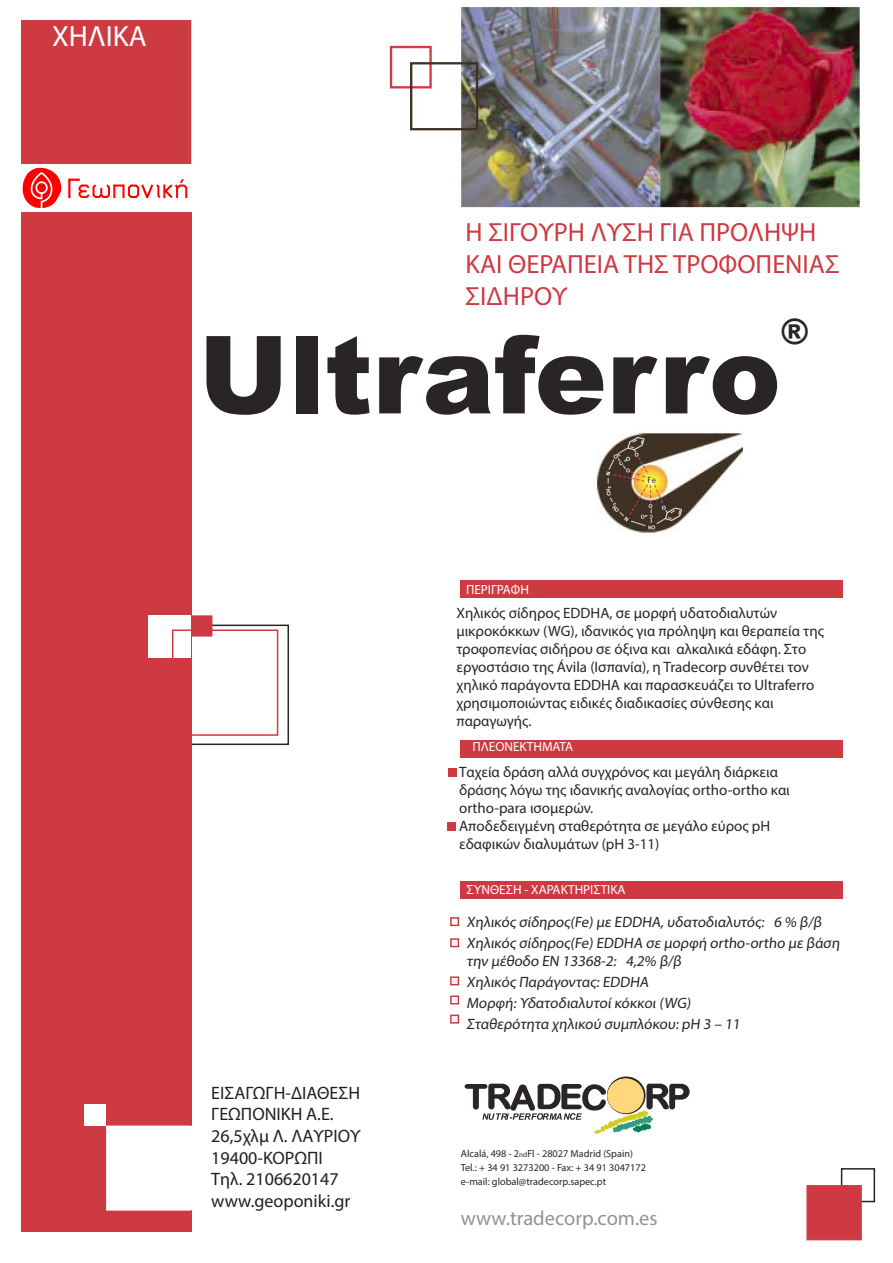
<style>
.page{position:relative;width:893px;height:1263px;background:#fff}
.page>*{position:absolute;margin:0;border:0;box-sizing:border-box;transform-origin:0 0}
.Paragraph_Style_1{font:900 108px "Arial";color:#292425}
.Paragraph_Style_1-2{font:900 34.95px "Arial";color:#292425}
.Paragraph_Style_1-3{font:29.25px "Myriad Pro";color:#fff}
.Paragraph_Style_1-4{font:26.4px/31.7px "Myriad Pro";color:#ce3a42}
.Paragraph_Style_1-5{font:20.55px "Myriad Pro";color:#929396}
.t1{font:18px/21.6px "Myriad Pro";color:#231f20}
.Paragraph_Style_2{font:15px/18px "Myriad Pro";color:#292425}
.Paragraph_Style_1-6{font:15px/18px "Myriad Pro";color:#292425}
.Paragraph_Style_1-7{font:13.2px "Myriad Pro";color:#fff}
.Paragraph_Style_3{font:10.2px "Myriad Pro";color:#292425}
.Paragraph_Style_4{font:10.2px "Myriad Pro";color:#292425}
.s1{font-size:7.35px}
</style>
<div class="page">
<div style="left:168px;top:625px;width:121px;height:120px;border:2px solid #292425"></div>
<div style="left:21px;top:211px;width:170px;height:1021px;background:#ce3a42"></div>
<div style="left:85px;top:1104px;width:21px;height:22px;background:#fff"></div>
<div style="left:149px;top:615px;width:42px;height:43px;background:#fff"></div>
<div style="left:191px;top:615px;width:21px;height:22px;background:#ce3a42;border:2px solid #ce3a42"></div>
<div style="left:107px;top:1126px;width:91px;height:84px;background:#fff"></div>
<div style="left:106px;top:1126px;width:85px;height:85px;border:2px solid #fff"></div>
<div style="left:172px;top:630px;width:106px;height:106px;border:2px solid #ce3a42"></div>
<div style="left:21px;top:20px;width:170px;height:170px;background:#ce3a42"></div>
<div style="left:840px;top:1168px;width:35px;height:34px;border:2px solid #292425"></div>
<div style="left:806px;top:1185px;width:55px;height:55px;background:#ce3a42;border:1px solid #ce3a42"></div>
<svg style="left:464px;top:1077px;width:225px;height:56px"></svg>
<div style="left:460px;top:581px;width:382px;height:17px;background:#ce3a42"></div>
<div style="left:460px;top:740px;width:382px;height:17px;background:#ce3a42"></div>
<div style="left:448px;top:768px;width:9px;height:9px;background:#ce3a42"></div>
<div style="left:447px;top:822px;width:9px;height:9px;background:#ce3a42"></div>
<div style="left:460px;top:881px;width:382px;height:17px;background:#ce3a42"></div>
<div style="left:450px;top:917px;width:9px;height:9px;border:2px solid #ce3a42"></div>
<div style="left:450px;top:938px;width:9px;height:9px;border:2px solid #ce3a42"></div>
<div style="left:450px;top:976px;width:9px;height:9px;border:2px solid #ce3a42"></div>
<div style="left:450px;top:996px;width:9px;height:9px;border:2px solid #ce3a42"></div>
<div style="left:450px;top:1015px;width:9px;height:9px;border:2px solid #ce3a42"></div>
<img style="left:389px;top:7px;width:471px;height:201px">
<img style="left:597px;top:433px;width:145px;height:100px">
<img style="left:21px;top:165px;width:170px;height:44px">
<p class="Paragraph_Style_1-3" style="left:52px;top:19px;width:96px">ΧΗΛΙΚΑ</p>
<p class="Paragraph_Style_1-4" style="left:465px;top:216px;width:375px">Η ΣΙΓΟΥΡΗ ΛΥΣΗ ΓΙΑ ΠΡΟΛΗΨΗ<br>ΚΑΙ ΘΕΡΑΠΕΙΑ ΤΗΣ ΤΡΟΦΟΠΕΝΙΑΣ<br>ΣΙΔΗΡΟΥ</p>
<p class="Paragraph_Style_1" style="left:198px;top:296px;width:584px">Ultraferro</p>
<p class="Paragraph_Style_1-2" style="left:781px;top:306px;width:29px">®</p>
<p class="Paragraph_Style_1-7" style="left:466px;top:581px;width:64px">ΠΕΡΙΓΡΑΦΗ</p>
<p class="Paragraph_Style_2" style="left:456px;top:604px;width:369px">Χηλικός σίδηρος EDDHA, σε μορφή υδατοδιαλυτών μικροκόκκων (WG), ιδανικός για πρόληψη και θεραπεία της τροφοπενίας σιδήρου σε όξινα και αλκαλικά εδάφη. Στο εργοστάσιο της Ávila (Ισπανία), η Tradecorp συνθέτει τον χηλικό παράγοντα EDDHA και παρασκευάζει το Ultraferro χρησιμοποιώντας ειδικές διαδικασίες σύνθεσης και παραγωγής.</p>
<p class="Paragraph_Style_1-6" style="left:459px;top:763px;width:332px">Ταχεία δράση αλλά συγχρόνος και μεγάλη διάρκεια δράσης λόγω της ιδανικής αναλογίας ortho-ortho και ortho-para ισομερών.</p>
<p class="Paragraph_Style_1-6" style="left:459px;top:817px;width:312px">Αποδεδειγμένη σταθερότητα σε μεγάλο εύρος pH εδαφικών διαλυμάτων (pH 3-11)</p>
<p class="Paragraph_Style_1-7" style="left:472px;top:739px;width:102px">ΠΛΕΟΝΕΚΤΗΜΑΤΑ</p>
<p class="Paragraph_Style_1-7" style="left:466px;top:881px;width:161px">ΣΥΝΘΕΣΗ - ΧΑΡΑΚΤΗΡΙΣΤΙΚΑ</p>
<p class="t1" style="left:211px;top:1082px;width:151px">ΕΙΣΑΓΩΓΗ-ΔΙΑΘΕΣΗ<br>ΓΕΩΠΟΝΙΚΗ Α.Ε.<br>26,5χλμ Λ. ΛΑΥΡΙΟΥ<br>19400-ΚΟΡΩΠΙ<br>Τηλ. 2106620147 www.geoponiki.gr</p>
<p class="Paragraph_Style_2" style="left:466px;top:913px;width:359px">Χηλικός σίδηρος(Fe) με EDDHA, υδατοδιαλυτός: 6 % β/β</p>
<p class="Paragraph_Style_2" style="left:466px;top:934px;width:377px">Χηλικός σίδηρος(Fe) EDDHA σε μορφή ortho-ortho με βάση την μέθοδο EN 13368-2: 4,2% β/β</p>
<p class="Paragraph_Style_2" style="left:466px;top:973px;width:186px">Χηλικός Παράγοντας: EDDHA</p>
<p class="Paragraph_Style_2" style="left:466px;top:994px;width:228px">Μορφή: Υδατοδιαλυτοί κόκκοι (WG)</p>
<p class="Paragraph_Style_2" style="left:466px;top:1015px;width:277px">Σταθερότητα χηλικού συμπλόκου: pH 3 – 11</p>
<p class="Paragraph_Style_3" style="left:461px;top:1148px;width:174px">Alcalá, 498 - 2<span class="s1">nd</span>Fl - 28027 Madrid (Spain)</p>
<p class="Paragraph_Style_3" style="left:461px;top:1161px;width:187px">Tel.: + 34 91 3273200 - Fax: + 34 91 3047172</p>
<p class="Paragraph_Style_4" style="left:461px;top:1175px;width:147px">e-mail: global@tradecorp.sapec.pt</p>
<p class="Paragraph_Style_1-5" style="left:461px;top:1205px;width:198px">www.tradecorp.com.es</p>
</div>
